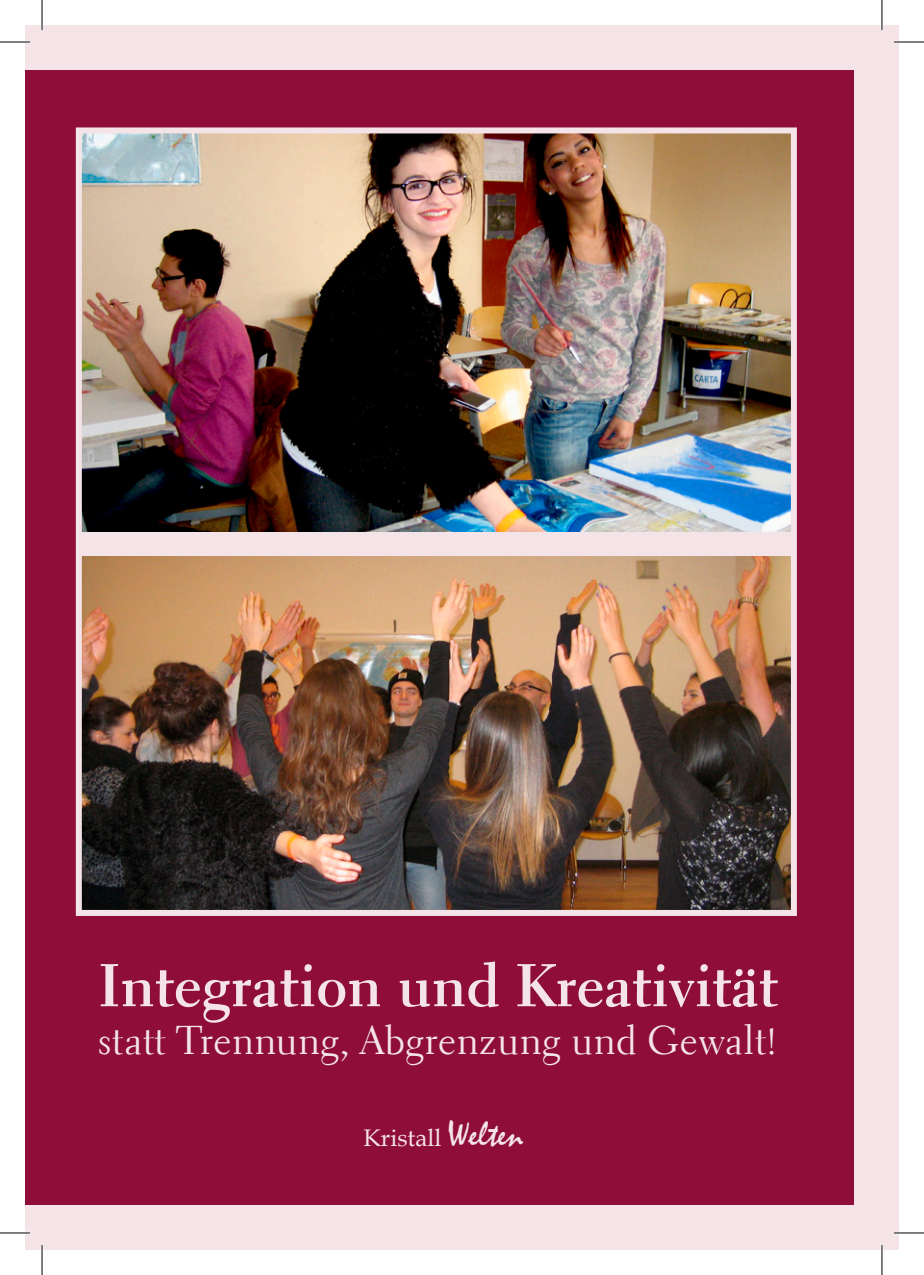
<style>
.page{position:relative;width:924px;height:1275px;background:#fff}
.page>*{position:absolute;margin:0;border:0;box-sizing:border-box;transform-origin:0 0}
.t1{font:700 60px "Electra LT";color:#f4e4e8}
.t2{font:40px "Electra LT";letter-spacing:.005em;color:#f4e4e8}
.t3{font:24px "Book Antiqua";color:#f4e4e8}
.s1{font-family:"Mistral";font-size:36px}
</style>
<div class="page">
<div style="left:25px;top:25px;width:873px;height:1225px;background:#f4e4e8"></div>
<div style="left:25px;top:70px;width:828px;height:1134px;background:#8f0d39"></div>
<img style="left:83px;top:555px;width:706px;height:354px">
<div style="left:79px;top:531px;width:714px;height:24px;background:#f4e4e8"></div>
<img style="left:83px;top:134px;width:706px;height:397px">
<div style="left:76px;top:127px;width:720px;height:789px;border:6px solid #f4e4e8"></div>
<hr style="left:0;top:41px;width:30px;height:2px;background:#fff">
<hr style="left:893px;top:41px;width:30px;height:2px;background:#fff">
<hr style="left:0;top:1231px;width:30px;height:3px;background:#fff">
<hr style="left:893px;top:1231px;width:30px;height:3px;background:#fff">
<hr style="left:41px;top:0;width:2px;height:30px;background:#fff">
<hr style="left:41px;top:1245px;width:2px;height:30px;background:#fff">
<hr style="left:880px;top:0;width:2px;height:30px;background:#fff">
<hr style="left:880px;top:1245px;width:2px;height:30px;background:#fff">
<hr style="left:0;top:42px;width:30px;height:1px;background:#000">
<hr style="left:893px;top:42px;width:30px;height:1px;background:#000">
<hr style="left:0;top:1232px;width:30px;height:1px;background:#000">
<hr style="left:893px;top:1232px;width:30px;height:1px;background:#000">
<hr style="left:42px;top:0;width:1px;height:30px;background:#000">
<hr style="left:42px;top:1245px;width:1px;height:30px;background:#000">
<hr style="left:881px;top:0;width:1px;height:30px;background:#000">
<hr style="left:881px;top:1245px;width:1px;height:30px;background:#000">
<h1 class="t1" style="left:98px;top:948px;width:680px">Integration und Kreativität</h1>
<p class="t2" style="left:98px;top:1016px;width:680px">statt Trennung, Abgrenzung und Gewalt!</p>
<p class="t3" style="left:363px;top:1120px;width:161px">Kristall <span class="s1">Welten</span></p>
</div>
